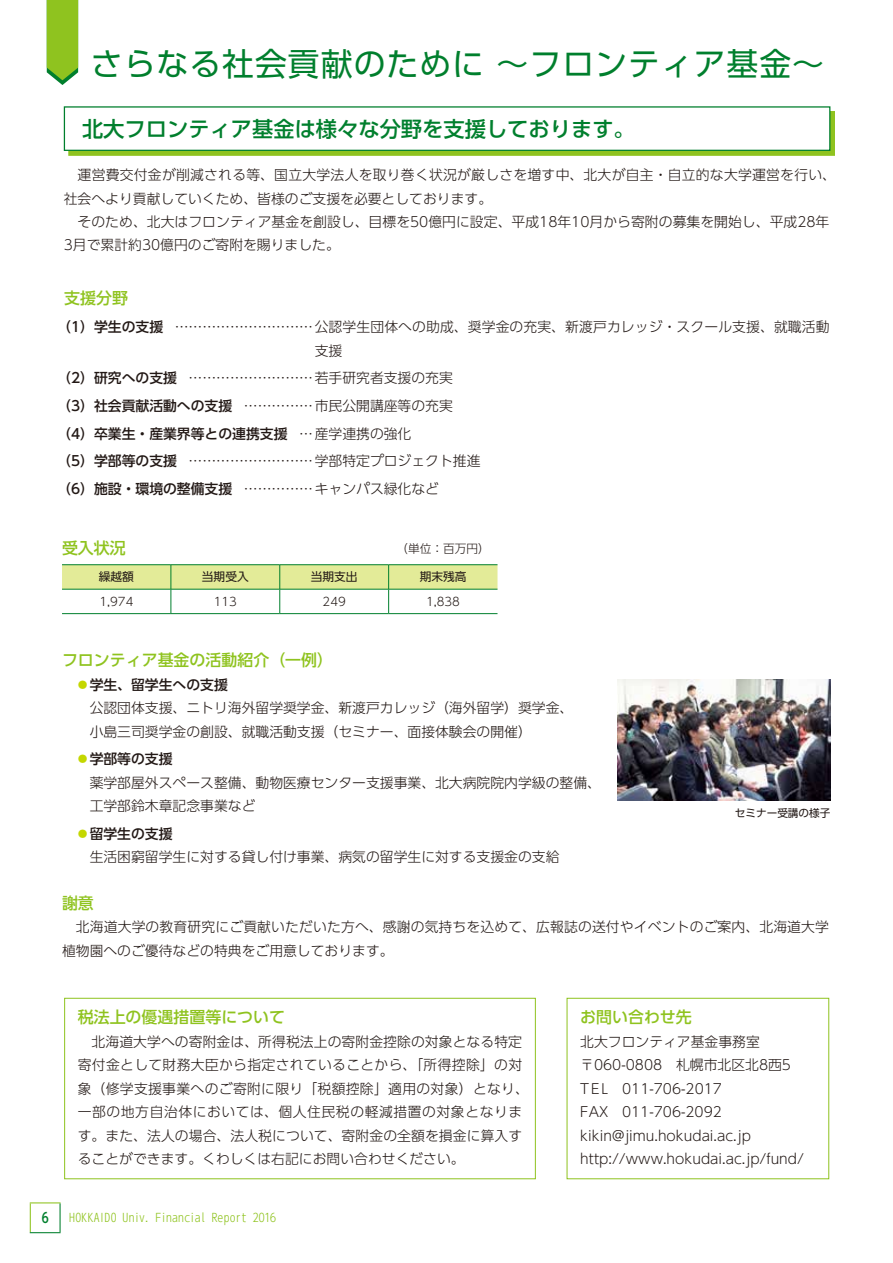
<style>
.page{position:relative;width:893px;height:1263px;background:#fff}
.page>*{position:absolute;margin:0;border:0;box-sizing:border-box;transform-origin:0 0}
.t1{font:31.95px "UD Shin Go Pro";letter-spacing:.03em;color:#007f2d}
.t2{font:500 21.3px "UD Shin Go Pro";color:#007f2d}
.t3{font:500 15.9px "UD Shin Go Pro";color:#8fc31f}
.t4{font:300 13.8px/23.4px "UD Shin Go Pro";color:#221815}
.t5{font:300 13.8px/23.4px "UD Shin Go Pro";letter-spacing:.02em;color:#221815}
.t6{font:500 13.8px "UD Shin Go Pro";color:#007f2d}
.t7{font:300 11.7px "UD Shin Go Pro";letter-spacing:.025em;color:#8fc31f}
.t8{font:300 11.7px "UD Shin Go Pro";color:#221815}
.t9{font:11.7px "UD Shin Go Pro";color:#221815}
.t10{font:10.65px "UD Shin Go Pro";color:#221815}
.s1{font-weight:500}
.s2{color:#c4d700}
</style>
<div class="page">
<div style="left:68px;top:111px;width:767px;height:45px;background:#8fc31f"></div>
<div style="left:64px;top:107px;width:766px;height:43px;background:#fff"></div>
<div style="left:64px;top:106px;width:766px;height:45px;border:1px solid #007f2d"></div>
<svg style="left:47px;top:0;width:31px;height:85px;background:#8fc330"></svg>
<hr style="left:62px;top:564px;width:109px;height:1px;background:#007f2d">
<hr style="left:171px;top:564px;width:109px;height:1px;background:#007f2d">
<hr style="left:280px;top:564px;width:109px;height:1px;background:#007f2d">
<hr style="left:389px;top:564px;width:108px;height:1px;background:#007f2d">
<svg style="left:62px;top:565px;width:435px;height:48px"></svg>
<hr style="left:62px;top:613px;width:109px;height:1px;background:#007f2d">
<hr style="left:171px;top:613px;width:109px;height:1px;background:#007f2d">
<hr style="left:280px;top:613px;width:109px;height:1px;background:#007f2d">
<hr style="left:389px;top:613px;width:108px;height:1px;background:#007f2d">
<img style="left:617px;top:680px;width:213px;height:121px">
<div style="left:64px;top:998px;width:472px;height:181px;border:1px solid #8fc31f"></div>
<div style="left:567px;top:998px;width:262px;height:181px;border:1px solid #8fc31f"></div>
<hr style="left:30px;top:1202px;width:31px;height:1px;background:#8fc31f">
<svg style="left:30px;top:1203px;width:1px;height:29px"></svg>
<svg style="left:60px;top:1203px;width:1px;height:29px"></svg>
<hr style="left:30px;top:1232px;width:31px;height:1px;background:#007f2d">
<h1 class="t1" style="left:91px;top:38px;width:735px">さらなる社会貢献のために ～フロンティア基金～</h1>
<h2 class="t2" style="left:82px;top:111px;width:554px">北大フロンティア基金は様々な分野を支援しております。</h2>
<p class="t5" style="left:64px;top:163px;width:774px;text-indent:14px">運営費交付金が削減される等、国立大学法人を取り巻く状況が厳しさを増す中、北大が自主・自立的な大学運営を行い、社会へより貢献していくため、皆様のご支援を必要としております。</p>
<p class="t4" style="left:64px;top:209px;width:767px;text-indent:14px">そのため、北大はフロンティア基金を創設し、目標を50億円に設定、平成18年10月から寄附の募集を開始し、平成28年<br>3月で累計約30億円のご寄附を賜りました。</p>
<p class="t3" style="left:64px;top:285px;width:65px">支援分野</p>
<p class="t4" style="left:315px;top:315px;width:516px;text-indent:-257px"><span class="s1">（1）学生の支援</span> …………………………公認学生団体への助成、奨学金の充実、新渡戸カレッジ・スクール支援、就職活動支援</p>
<p class="t4" style="left:57px;top:364px;width:425px;line-height:27.6px"><span class="s1">（2）研究への支援</span> ………………………若手研究者支援の充実<br><span class="s1">（3）社会貢献活動への支援</span> ……………市民公開講座等の充実<br><span class="s1">（4）卒業生・産業界等との連携支援</span> …産学連携の強化<br><span class="s1">（5）学部等の支援</span> ………………………学部特定プロジェクト推進<span class="s1">（6）施設・環境の整備支援</span> ……………キャンパス緑化など</p>
<p class="t3" style="left:62px;top:535px;width:65px">受入状況</p>
<p class="t8" style="left:396px;top:539px;width:95px">（単位：百万円）</p>
<p class="t9" style="left:99px;top:567px;width:37px">繰越額</p>
<p class="t9" style="left:202px;top:567px;width:48px">当期受入</p>
<p class="t9" style="left:311px;top:567px;width:48px">当期支出</p>
<p class="t9" style="left:420px;top:567px;width:48px">期末残高</p>
<p class="t8" style="left:100px;top:592px;width:35px">1,974</p>
<p class="t8" style="left:214px;top:592px;width:25px">113</p>
<p class="t8" style="left:323px;top:592px;width:25px">249</p>
<p class="t8" style="left:426px;top:592px;width:35px">1,838</p>
<p class="t3" style="left:62px;top:647px;width:273px">フロンティア基金の活動紹介（一例）</p>
<p class="t4" style="left:90px;top:672px;width:485px;text-indent:-14px"><span class="s2">◦</span><span class="s1">学生、留学生への支援<br></span>公認団体支援、ニトリ海外留学奨学金、新渡戸カレッジ（海外留学）奨学金、小島三司奨学金の創設、就職活動支援（セミナー、面接体験会の開催）</p>
<p class="t4" style="left:90px;top:747px;width:513px;text-indent:-14px"><span class="s2">◦</span><span class="s1">学部等の支援<br></span>薬学部屋外スペース整備、動物医療センター支援事業、北大病院院内学級の整備、工学部鈴木章記念事業など</p>
<p class="t4" style="left:90px;top:821px;width:471px;text-indent:-14px"><span class="s2">◦</span><span class="s1">留学生の支援<br></span>生活困窮留学生に対する貸し付け事業、病気の留学生に対する支援金の支給</p>
<p class="t3" style="left:62px;top:890px;width:33px">謝意</p>
<p class="t4" style="left:62px;top:915px;width:768px;text-indent:14px">北海道大学の教育研究にご貢献いただいた方へ、感謝の気持ちを込めて、広報誌の送付やイベントのご案内、北海道大学植物園へのご優待などの特典をご用意しております。</p>
<p class="t10" style="left:735px;top:804px;width:97px">セミナー受講の様子</p>
<p class="t3" style="left:78px;top:1004px;width:209px">税法上の優遇措置等について</p>
<p class="t5" style="left:78px;top:1029px;width:453px;text-indent:14px">北海道大学への寄附金は、所得税法上の寄附金控除の対象となる特定寄付金として財務大臣から指定されていることから、「所得控除」の対象（修学支援事業へのご寄附に限り「税額控除」適用の対象）となり、一部の地方自治体においては、個人住民税の軽減措置の対象となります。また、法人の場合、法人税について、寄附金の全額を損金に算入することができます。くわしくは右記にお問い合わせください。</p>
<p class="t6" style="left:42px;top:1206px;width:8px">6</p>
<p class="t7" style="left:69px;top:1208px;width:208px">HOKKAIDO Univ. Financial Report 2016</p>
<p class="t3" style="left:580px;top:1004px;width:113px">お問い合わせ先</p>
<p class="t4" style="left:580px;top:1029px;width:225px">北大フロンティア基金事務室〒060-0808　札幌市北区北8西5<br>TEL　011-706-2017<br>FAX　011-706-2092 kikin@jimu.hokudai.ac.jp http://www.hokudai.ac.jp/fund/</p>
</div>
